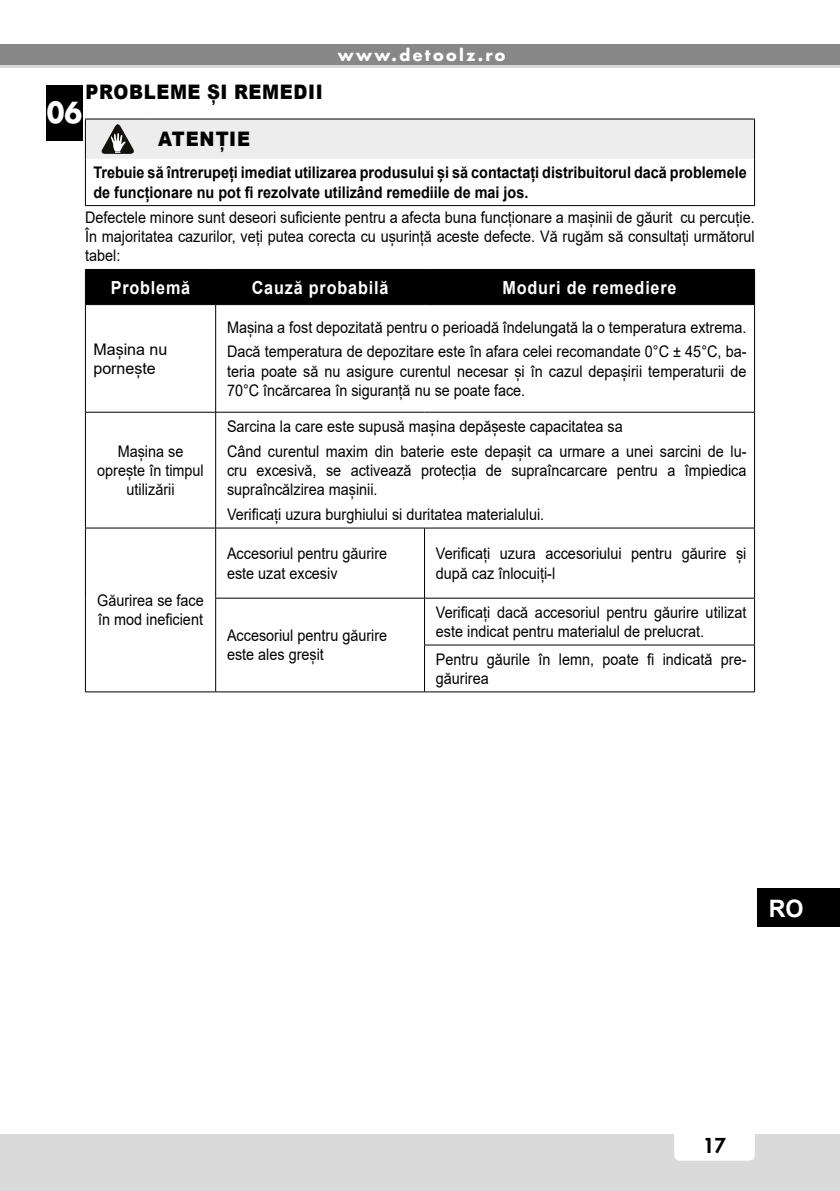
<style>
.page{position:relative;width:840px;height:1191px;background:#fff}
.page>*{position:absolute;margin:0;border:0;box-sizing:border-box;transform-origin:0 0}
.t1{font:700 28.2px "Futura";color:#fff;scale:.91 1}
.t2{font:700 24px "Arial";color:#fff}
.t3{font:900 20px "Arial";letter-spacing:.05em;color:#000;scale:.9 1}
.t4{font:800 20px "Futura";color:#000}
.t5{font:700 18px "Arial";letter-spacing:.05em;color:#fff;scale:.9 1}
.t6{font:16px/19.2px "Arial";color:#000;scale:.9 1}
.t7{font:700 16px/19.2px "Arial";color:#000;scale:.9 1}
.t8{font:16px/19.2px "Arial";color:#000}
.t9{font:700 16px "Futura";letter-spacing:.15em;color:#fff}
</style>
<div class="page">
<div style="left:0;top:1134px;width:839px;height:57px;background:#dadada"></div>
<div style="left:674px;top:1120px;width:80px;height:40px;background:#fff;border-radius:6px"></div>
<div style="left:0;top:44px;width:839px;height:24px;background:#878787"></div>
<hr style="left:0;top:65px;width:839px;height:3px;background:#dadada">
<div style="left:757px;top:888px;width:82px;height:39px;background:#000"></div>
<hr style="left:753px;top:159px;width:1px;height:46px;background:#000">
<hr style="left:85px;top:159px;width:1px;height:46px;background:#000">
<hr style="left:85px;top:205px;width:65px;height:1px;background:#000">
<hr style="left:150px;top:205px;width:604px;height:1px;background:#000">
<div style="left:85px;top:119px;width:669px;height:40px;background:#ededed"></div>
<div style="left:86px;top:270px;width:667px;height:34px;background:#000"></div>
<svg style="left:86px;top:305px;width:667px;height:386px"></svg>
<hr style="left:85px;top:305px;width:1px;height:107px;background:#000">
<hr style="left:215px;top:305px;width:1px;height:107px;background:#000">
<hr style="left:753px;top:305px;width:1px;height:107px;background:#000">
<hr style="left:85px;top:412px;width:1px;height:116px;background:#000">
<hr style="left:215px;top:412px;width:1px;height:116px;background:#000">
<hr style="left:753px;top:412px;width:1px;height:116px;background:#000">
<hr style="left:85px;top:528px;width:1px;height:70px;background:#000">
<hr style="left:215px;top:528px;width:1px;height:70px;background:#000">
<hr style="left:424px;top:528px;width:1px;height:70px;background:#000">
<hr style="left:753px;top:528px;width:1px;height:70px;background:#000">
<hr style="left:85px;top:598px;width:1px;height:47px;background:#000">
<hr style="left:215px;top:598px;width:1px;height:47px;background:#000">
<hr style="left:424px;top:598px;width:1px;height:47px;background:#000">
<hr style="left:753px;top:598px;width:1px;height:47px;background:#000">
<hr style="left:85px;top:645px;width:1px;height:46px;background:#000">
<hr style="left:215px;top:645px;width:1px;height:46px;background:#000">
<hr style="left:424px;top:645px;width:1px;height:46px;background:#000">
<hr style="left:753px;top:645px;width:1px;height:46px;background:#000">
<hr style="left:85px;top:269px;width:130px;height:1px;background:#000">
<hr style="left:85px;top:270px;width:1px;height:34px;background:#000">
<hr style="left:215px;top:269px;width:209px;height:1px;background:#000">
<hr style="left:215px;top:270px;width:1px;height:34px;background:#000">
<hr style="left:424px;top:269px;width:330px;height:1px;background:#000">
<hr style="left:424px;top:270px;width:1px;height:34px;background:#000">
<hr style="left:753px;top:270px;width:1px;height:34px;background:#000">
<hr style="left:85px;top:304px;width:130px;height:1px;background:#000">
<hr style="left:215px;top:304px;width:209px;height:1px;background:#000">
<hr style="left:424px;top:304px;width:330px;height:1px;background:#000">
<hr style="left:85px;top:412px;width:130px;height:1px;background:#000">
<hr style="left:215px;top:412px;width:209px;height:1px;background:#000">
<hr style="left:424px;top:412px;width:330px;height:1px;background:#000">
<hr style="left:85px;top:528px;width:130px;height:1px;background:#000">
<hr style="left:215px;top:528px;width:209px;height:1px;background:#000">
<hr style="left:424px;top:528px;width:330px;height:1px;background:#000">
<hr style="left:215px;top:598px;width:209px;height:1px;background:#000">
<hr style="left:424px;top:598px;width:330px;height:1px;background:#000">
<hr style="left:424px;top:644px;width:330px;height:1px;background:#000">
<hr style="left:85px;top:691px;width:130px;height:1px;background:#000">
<hr style="left:215px;top:691px;width:209px;height:1px;background:#000">
<hr style="left:424px;top:691px;width:330px;height:1px;background:#000">
<div style="left:46px;top:85px;width:37px;height:56px;background:#000"></div>
<p class="t9" style="left:338px;top:44px;width:169px">www.detoolz.ro</p>
<p class="t3" style="left:85px;top:78px;width:17px">PROBLEME</p>
<p class="t3" style="left:207px;top:78px;width:45px">ȘI REMEDII</p>
<p class="t3" style="left:158px;top:124px;width:104px">ATENȚIE</p>
<p class="t7" style="left:93px;top:163px;width:727px">Trebuie să întrerupeți imediat utilizarea produsului și să contactați distribuitorul dacă problemele de funcționare nu pot fi rezolvate utilizând remediile de mai jos.</p>
<p class="t6" style="left:85px;top:207px;width:745px;text-align:justify">Defectele minore sunt deseori suficiente pentru a afecta buna funcționare a mașinii de găurit cu percuție.<br>În majoritatea cazurilor, veți putea corecta cu ușurință aceste defecte. Vă rugăm să consultați următorul tabel:</p>
<p class="t5" style="left:111px;top:274px;width:90px">Problemă</p>
<p class="t5" style="left:252px;top:274px;width:153px">Cauză probabilă</p>
<p class="t5" style="left:502px;top:274px;width:195px">Moduri de remediere</p>
<h1 class="t1" style="left:47px;top:93px;width:40px">06</h1>
<p class="t8" style="left:93px;top:339px;width:75px">Mașina nu pornește</p>
<p class="t6" style="left:97px;top:441px;width:120px;text-align:center">Mașina se oprește în timpul utilizării</p>
<p class="t6" style="left:97px;top:591px;width:120px">Găurirea se face în mod ineficient</p>
<p class="t6" style="left:227px;top:314px;width:578px;line-height:24.8px">Mașina a fost depozitată pentru o perioadă îndelungată la o temperatura extrema.<br>Dacă temperatura de depozitare este în afara celei recomandate 0°C ± 45°C, ba-</p>
<p class="t6" style="left:227px;top:361px;width:578px">teria poate să nu asigure curentul necesar și în cazul depașirii temperaturii de<br>70°C încărcarea în siguranță nu se poate face.</p>
<p class="t6" style="left:227px;top:414px;width:578px;line-height:24.8px">Sarcina la care este supusă mașina depășeste capacitatea sa<br>Când curentul maxim din baterie este depașit ca urmare a unei sarcini de lu-</p>
<p class="t6" style="left:227px;top:460px;width:578px">cru excesivă, se activează protecția de supraîncarcare pentru a împiedica supraîncălzirea mașinii.</p>
<p class="t6" style="left:227px;top:505px;width:354px">Verificați uzura burghiului si duritatea materialului.</p>
<p class="t6" style="left:227px;top:544px;width:179px">Accesoriul pentru găurire este uzat excesiv</p>
<p class="t6" style="left:435px;top:544px;width:346px">Verificați uzura accesoriului pentru găurire și după caz înlocuiți-l</p>
<p class="t6" style="left:227px;top:626px;width:179px">Accesoriul pentru găurire este ales greșit</p>
<p class="t6" style="left:435px;top:602px;width:346px">Verificați dacă accesoriul pentru găurire utilizat este indicat pentru materialul de prelucrat.</p>
<p class="t6" style="left:435px;top:649px;width:346px">Pentru găurile în lemn, poate fi indicată pre&shy;găurirea</p>
<h2 class="t2" style="left:768px;top:891px;width:36px">RO</h2>
<p class="t4" style="left:702px;top:1132px;width:25px">17</p>
</div>
